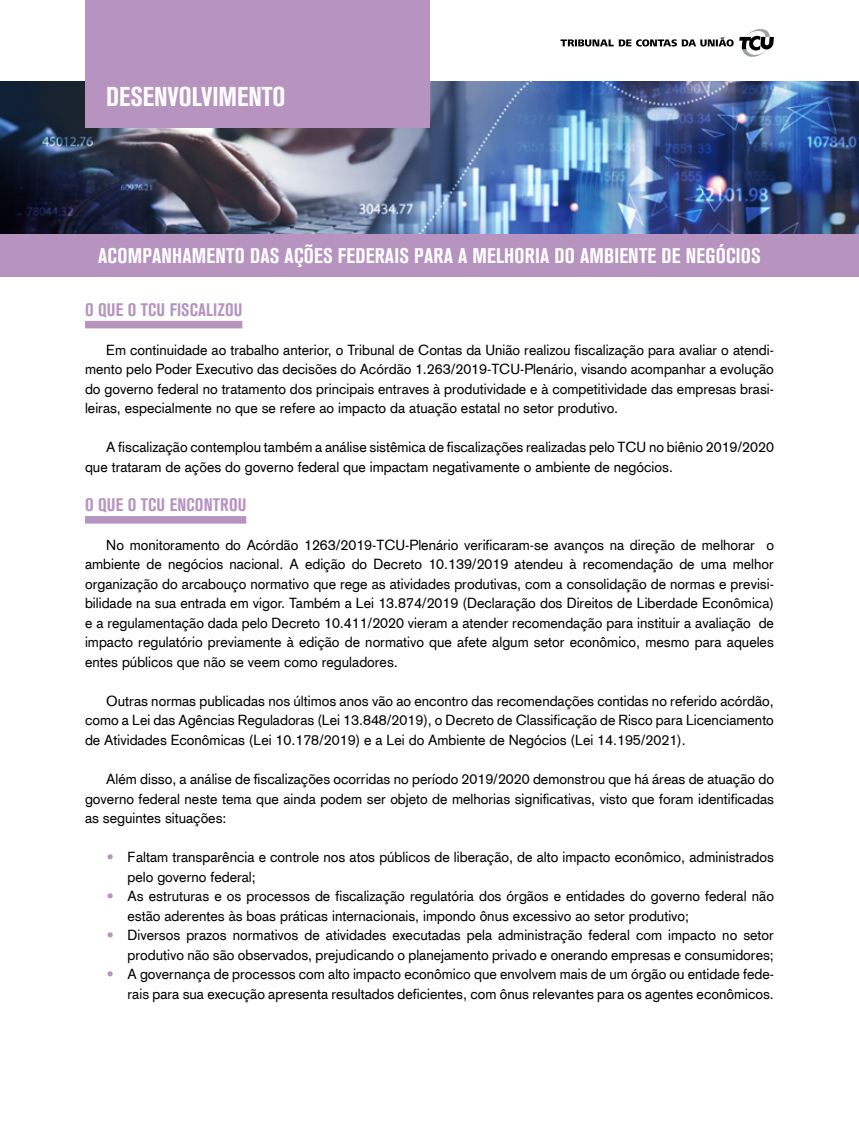
<style>
.page{position:relative;width:859px;height:1132px;background:#fff}
.page>*{position:absolute;margin:0;border:0;box-sizing:border-box;transform-origin:0 0}
.t1{font:27px "Akzidenz Grotesk BQ Bd Cnd Alt";color:#fff}
.t2{font:700 condensed 21px "Akzidenz Grotesk BQ";letter-spacing:.01em;color:#fff}
.t3{font:700 condensed 18px "Akzidenz Grotesk BQ";letter-spacing:.01em;color:#b793c0}
.t4{font:14.25px/19.5px "Akzidenz Grotesk";color:#000;text-align:justify}
.s1{font-family:"Calibri";font-size:16.5px;color:#b793c0}
</style>
<div class="page">
<img style="left:0;top:82px;width:859px;height:152px">
<div style="left:85px;top:0;width:344px;height:128px;background:#b793c0"></div>
<svg style="left:560px;top:29px;width:214px;height:28px"></svg>
<div style="left:0;top:234px;width:859px;height:42px;background:#b793c0"></div>
<div style="left:85px;top:321px;width:157px;height:7px;background:#b793c0"></div>
<div style="left:85px;top:516px;width:161px;height:7px;background:#b793c0"></div>
<h1 class="t1" style="left:106px;top:81px;width:181px">DESENVOLVIMENTO</h1>
<h2 class="t2" style="left:98px;top:243px;width:664px">ACOMPANHAMENTO DAS AÇÕES FEDERAIS PARA A MELHORIA DO AMBIENTE DE NEGÓCIOS</h2>
<p class="t3" style="left:85px;top:299px;width:159px">O QUE O TCU FISCALIZOU</p>
<p class="t4" style="left:85px;top:339px;width:690px;text-indent:21px">Em continuidade ao trabalho anterior, o Tribunal de Contas da União realizou fiscalização para avaliar o atendi&shy;mento pelo Poder Executivo das decisões do Acórdão 1.263/2019-TCU-Plenário, visando acompanhar a evolução do governo federal no tratamento dos principais entraves à produtividade e à competitividade das empresas brasi&shy;leiras, especialmente no que se refere ao impacto da atuação estatal no setor produtivo.</p>
<p class="t4" style="left:85px;top:437px;width:690px;text-indent:21px">A fiscalização contemplou também a análise sistêmica de fiscalizações realizadas pelo TCU no biênio 2019/2020 que trataram de ações do governo federal que impactam negativamente o ambiente de negócios.</p>
<p class="t3" style="left:85px;top:494px;width:163px">O QUE O TCU ENCONTROU</p>
<p class="t4" style="left:85px;top:534px;width:690px;text-indent:21px">No monitoramento do Acórdão 1263/2019-TCU-Plenário verificaram-se avanços na direção de melhorar o ambiente de negócios nacional. A edição do Decreto 10.139/2019 atendeu à recomendação de uma melhor organização do arcabouço normativo que rege as atividades produtivas, com a consolidação de normas e previsi&shy;bilidade na sua entrada em vigor. Também a Lei 13.874/2019 (Declaração dos Direitos de Liberdade Econômica) e a regulamentação dada pelo Decreto 10.411/2020 vieram a atender recomendação para instituir a avaliação de impacto regulatório previamente à edição de normativo que afete algum setor econômico, mesmo para aqueles entes públicos que não se veem como reguladores.</p>
<p class="t4" style="left:85px;top:690px;width:690px;text-indent:21px">Outras normas publicadas nos últimos anos vão ao encontro das recomendações contidas no referido acórdão, como a Lei das Agências Reguladoras (Lei 13.848/2019), o Decreto de Classificação de Risco para Licenciamento de Atividades Econômicas (Lei 10.178/2019) e a Lei do Ambiente de Negócios (Lei 14.195/2021).</p>
<p class="t4" style="left:85px;top:768px;width:690px;text-indent:21px">Além disso, a análise de fiscalizações ocorridas no período 2019/2020 demonstrou que há áreas de atuação do governo federal neste tema que ainda podem ser objeto de melhorias significativas, visto que foram identificadas as seguintes situações:</p>
<p class="t4" style="left:128px;top:846px;width:648px;text-indent:-21px"><span class="s1">•</span> Faltam transparência e controle nos atos públicos de liberação, de alto impacto econômico, administrados pelo governo federal;</p>
<p class="t4" style="left:128px;top:885px;width:648px;text-indent:-21px"><span class="s1">•</span> As estruturas e os processos de fiscalização regulatória dos órgãos e entidades do governo federal não estão aderentes às boas práticas internacionais, impondo ônus excessivo ao setor produtivo;</p>
<p class="t4" style="left:106px;top:924px;width:669px;text-align:right"><span class="s1">•</span> Diversos prazos normativos de atividades executadas pela administração federal com impacto no setor produtivo não são observados, prejudicando o planejamento privado e onerando empresas e consumidores;</p>
<p class="t4" style="left:106px;top:963px;width:669px;text-align:right"><span class="s1">•</span> A governança de processos com alto impacto econômico que envolvem mais de um órgão ou entidade fede&shy;rais para sua execução apresenta resultados deficientes, com ônus relevantes para os agentes econômicos.</p>
</div>
